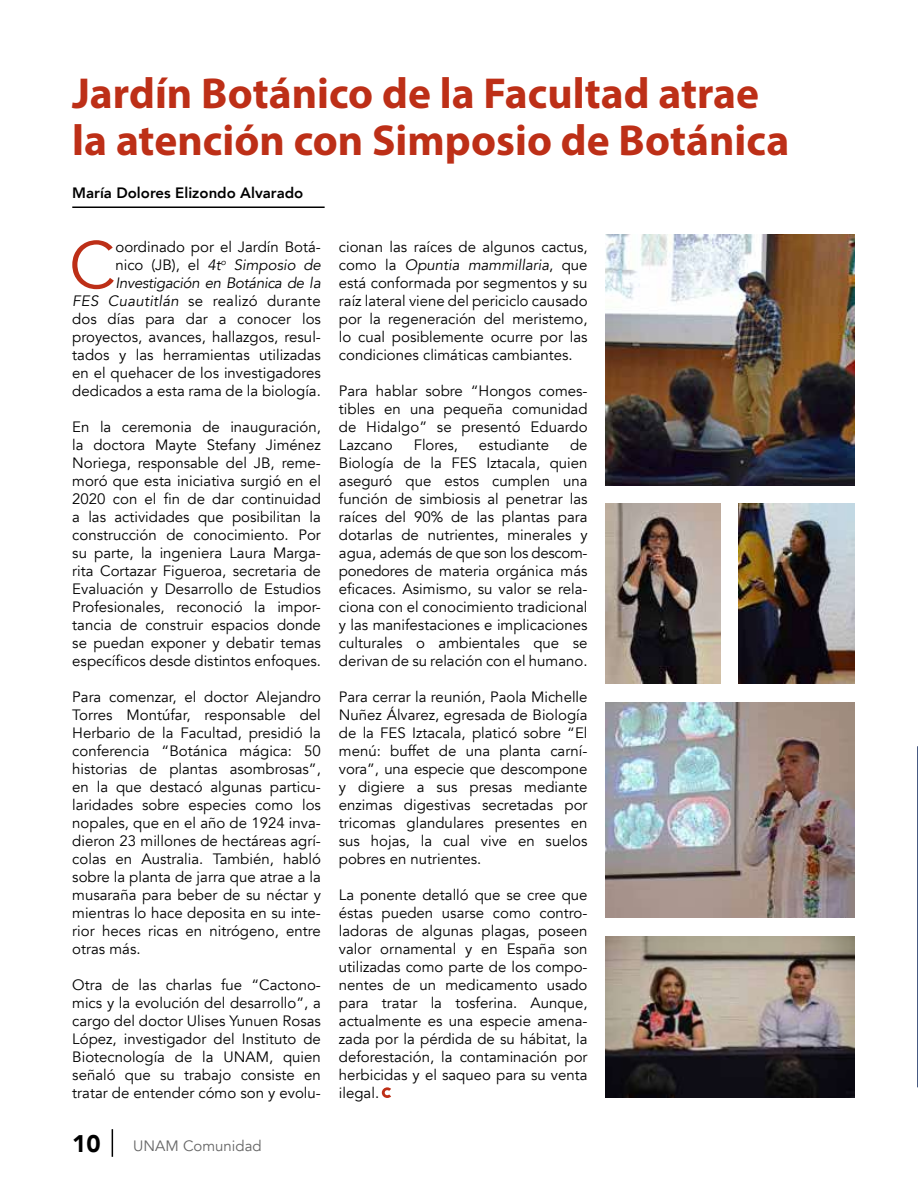
<style>
.page{position:relative;width:918px;height:1188px;background:#fff}
.page>*{position:absolute;margin:0;border:0;box-sizing:border-box;transform-origin:0 0}
.t1{font:65.85px "Avenir";color:#bd2f17}
.t2{font:43.5px/46.5px "Myriad Variable Concept";letter-spacing:.19em;color:#bd2f17}
.t3{font:900 24px "Avenir";color:#000}
.t4{font:15px/18px "Avenir";color:#000;text-align:justify}
.t5{font:800 15px "Avenir";color:#000}
.t6{font:15px "Avenir";color:#666}
.s1{font-style:italic}
</style>
<div class="page">
<hr style="left:72px;top:207px;width:253px;height:1px;background:#000">
<img style="left:606px;top:234px;width:248px;height:252px">
<img style="left:739px;top:504px;width:115px;height:180px">
<img style="left:606px;top:702px;width:248px;height:216px">
<img style="left:606px;top:504px;width:115px;height:180px">
<img style="left:606px;top:936px;width:248px;height:162px">
<svg style="left:382px;top:1087px;width:9px;height:11px"></svg>
<svg style="left:917px;top:746px;width:1px;height:341px"></svg>
<svg style="left:112px;top:1129px;width:1px;height:28px"></svg>
<h2 class="t2" style="left:72px;top:70px;width:710px">Jardín Botánico de la Facultad atrae la atención con Simposio de Botánica</h2>
<p class="t5" style="left:72px;top:181px;width:233px">María Dolores Elizondo Alvarado</p>
<h1 class="t1" style="left:69px;top:226px;width:48px">C</h1>
<p class="t4" style="left:72px;top:238px;width:250px;text-align:right">oordinado por el Jardín Botá-<br>nico (JB), el <span class="s1">4t</span><sup>o</sup> <span class="s1">Simposio de Investigación en Botánica de la<br>FES Cuautitlán</span> se realizó durante dos días para dar a conocer los proyectos, avances, hallazgos, resul&shy;tados y las herramientas utilizadas en el quehacer de los investigadores dedicados a esta rama de la biología.</p>
<p class="t4" style="left:72px;top:418px;width:250px">En la ceremonia de inauguración, la doctora Mayte Stefany Jiménez Noriega, responsable del JB, reme&shy;moró que esta iniciativa surgió en el 2020 con el fin de dar continuidad a las actividades que posibilitan la construcción de conocimiento. Por su parte, la ingeniera Laura Marga&shy;rita Cortazar Figueroa, secretaria de Evaluación y Desarrollo de Estudios Profesionales, reconoció la impor&shy;tancia de construir espacios donde se puedan exponer y debatir temas específicos desde distintos enfoques.</p>
<p class="t4" style="left:72px;top:688px;width:250px">Para comenzar, el doctor Alejandro Torres Montúfar, responsable del Herbario de la Facultad, presidió la conferencia “Botánica mágica: 50 historias de plantas asombrosas”, en la que destacó algunas particu&shy;laridades sobre especies como los nopales, que en el año de 1924 inva&shy;dieron 23 millones de hectáreas agrí&shy;colas en Australia. También, habló sobre la planta de jarra que atrae a la musaraña para beber de su néctar y mientras lo hace deposita en su inte&shy;rior heces ricas en nitrógeno, entre otras más.</p>
<p class="t4" style="left:72px;top:976px;width:250px">Otra de las charlas fue “Cactono&shy;mics y la evolución del desarrollo”, a cargo del doctor Ulises Yunuen Rosas López, investigador del Instituto de Biotecnología de la UNAM, quien señaló que su trabajo consiste en tratar de entender cómo son y evolu-</p>
<h3 class="t3" style="left:72px;top:1123px;width:30px">10</h3>
<p class="t6" style="left:133px;top:1136px;width:130px">UNAM Comunidad</p>
<p class="t4" style="left:339px;top:238px;width:250px">cionan las raíces de algunos cactus, como la <span class="s1">Opuntia mammillaria</span>, que está conformada por segmentos y su raíz lateral viene del periciclo causado por la regeneración del meristemo, lo cual posiblemente ocurre por las condiciones climáticas cambiantes.</p>
<p class="t4" style="left:339px;top:382px;width:250px">Para hablar sobre “Hongos comes&shy;tibles en una pequeña comunidad de Hidalgo” se presentó Eduardo Lazcano</p>
<p class="t4" style="left:339px;top:436px;width:250px;text-indent:231px">de Biología de la FES Iztacala, quien aseguró que estos cumplen una función de simbiosis al penetrar las raíces del 90% de las plantas para dotarlas de nutrientes, minerales y agua, además de que son los descom&shy;ponedores de materia orgánica más eficaces. Asimismo, su valor se rela&shy;ciona con el conocimiento tradicional y las manifestaciones e implicaciones culturales o ambientales que se derivan de su relación con el humano.</p>
<p class="t4" style="left:339px;top:688px;width:250px">Para cerrar la reunión, Paola Michelle Nuñez Álvarez, egresada de Biología de la FES Iztacala, platicó sobre “El menú: buffet de una planta carní&shy;vora”, una especie que descompone y digiere a sus presas mediante enzimas digestivas secretadas por tricomas glandulares presentes en sus hojas, la cual vive en suelos pobres en nutrientes.</p>
<p class="t4" style="left:339px;top:886px;width:250px">La ponente detalló que se cree que éstas pueden usarse como contro&shy;ladoras de algunas plagas, poseen valor ornamental y en España son utilizadas como parte de los compo&shy;nentes de un medicamento usado para tratar la tosferina. Aunque, actualmente es una especie amena&shy;zada por la pérdida de su hábitat, la deforestación, la contaminación por herbicidas y el saqueo para su venta ilegal.</p>
<p class="t4" style="left:414px;top:436px;width:46px">Flores,</p>
<p class="t4" style="left:479px;top:436px;width:72px">estudiante</p>
</div>
